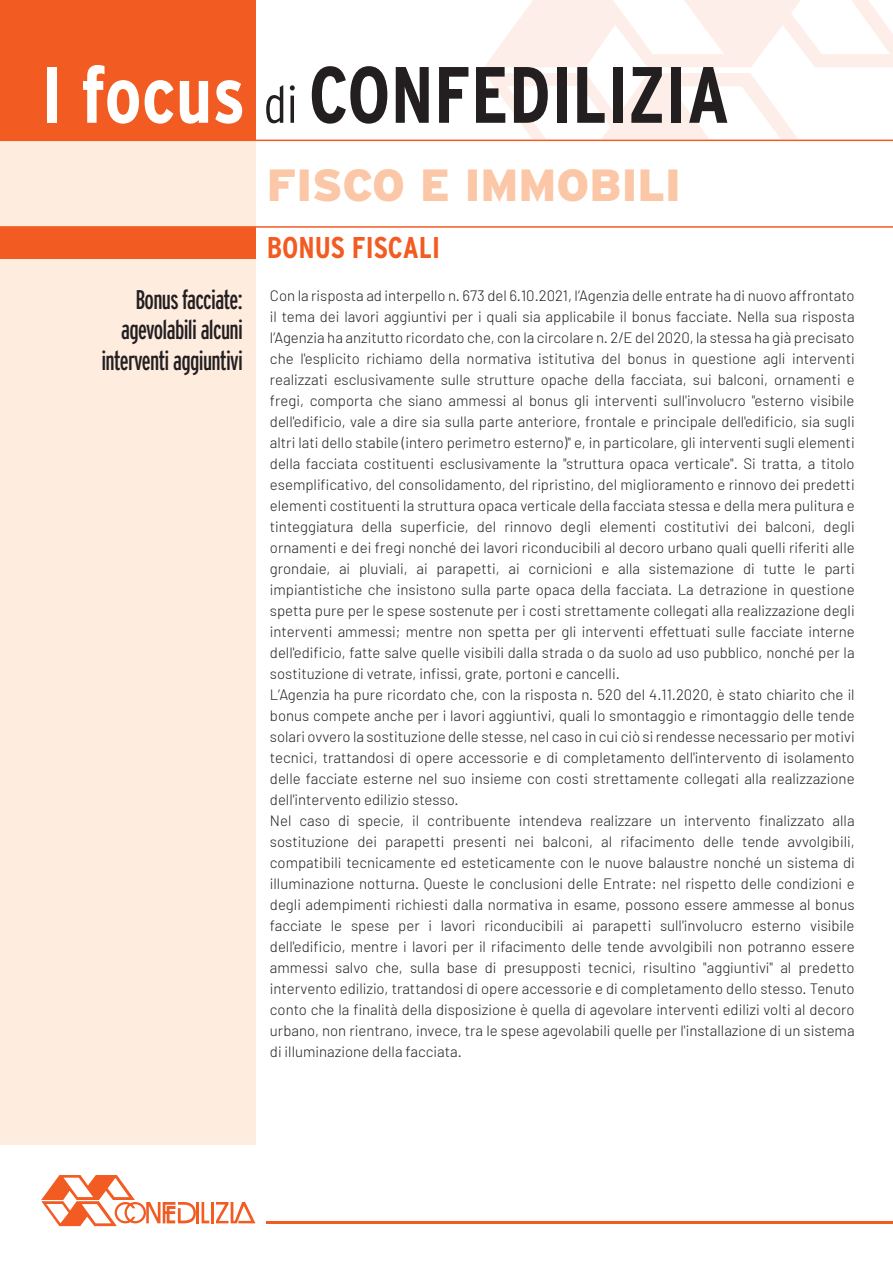
<style>
.page{position:relative;width:893px;height:1263px;background:#fff}
.page>*{position:absolute;margin:0;border:0;box-sizing:border-box;transform-origin:0 0}
.t1{font:700 condensed 79.65px "Interstate";color:#231f20}
.t2{font:900 45px "Interstate";color:#fbc7a7}
.t3{font:700 condensed 30px "Interstate";color:#f25b21}
.t4{font:extra-condensed 27px/30.5px "Interstate";letter-spacing:-.025em;color:#231f20;text-align:right}
.t5{font:300 15px/21px "Barlow";color:#231f20}
.s1{color:#fff}
.s2{font-weight:300;font-size:51.75px}
</style>
<div class="page">
<div style="left:0;top:0;width:255px;height:1144px;background:#feecdf"></div>
<hr style="left:267px;top:1221px;width:626px;height:2px;background:#f25b21">
<hr style="left:196px;top:1202px;width:3px;height:21px;background:#f25b21">
<svg style="left:202px;top:1202px;width:7px;height:21px"></svg>
<hr style="left:211px;top:1202px;width:3px;height:21px;background:#f25b21">
<svg style="left:216px;top:1202px;width:39px;height:21px"></svg>
<svg style="left:41px;top:1175px;width:155px;height:51px"></svg>
<svg style="left:484px;top:0;width:409px;height:67px"></svg>
<svg style="left:485px;top:73px;width:313px;height:66px"></svg>
<div style="left:0;top:0;width:255px;height:140px;background:#f25b21"></div>
<hr style="left:0;top:140px;width:893px;height:1px;background:#f25b21">
<hr style="left:0;top:226px;width:893px;height:2px;background:#f25b21">
<div style="left:0;top:227px;width:255px;height:31px;background:#f25b21"></div>
<h1 class="t1" style="left:41px;top:50px;width:690px"><span class="s1">I focus</span> <span class="s2">di</span> CONFEDILIZIA</h1>
<h2 class="t2" style="left:267px;top:159px;width:416px">FISCO E IMMOBILI</h2>
<h3 class="t4" style="left:101px;top:284px;width:143px">Bonus facciate: agevolabili alcuni interventi aggiuntivi</h3>
<h3 class="t3" style="left:267px;top:231px;width:175px">BONUS FISCALI</h3>
<p class="t5" style="left:270px;top:284px;width:586px">Con la risposta ad interpello n. 673 del 6.10.2021, l’Agenzia delle entrate ha di nuovo affrontato il tema dei lavori aggiuntivi per i quali sia applicabile il bonus facciate. Nella sua risposta l’Agenzia ha anzitutto ricordato che, con la circolare n. 2/E del 2020, la stessa ha già precisato che l'esplicito richiamo della normativa istitutiva del bonus in questione agli interventi realizzati esclusivamente sulle strutture opache della facciata, sui balconi, ornamenti e fregi, comporta che siano ammessi al bonus gli interventi sull'involucro "esterno visibile dell'edificio, vale a dire sia sulla parte anteriore, frontale e principale dell'edificio, sia sugli altri lati dello stabile (intero perimetro esterno)" e, in particolare, gli interventi sugli elementi della facciata costituenti esclusivamente la "struttura opaca verticale". Si tratta, a titolo esemplificativo, del consolidamento, del ripristino, del miglioramento e rinnovo dei predetti elementi costituenti la struttura opaca verticale della facciata stessa e della mera pulitura e tinteggiatura della superficie, del rinnovo degli elementi costitutivi dei balconi, degli ornamenti e dei fregi nonché dei lavori riconducibili al decoro urbano quali quelli riferiti alle grondaie, ai pluviali, ai parapetti, ai cornicioni e alla sistemazione di tutte le parti impiantistiche che insistono sulla parte opaca della facciata. La detrazione in questione spetta pure per le spese sostenute per i costi strettamente collegati alla realizzazione degli interventi ammessi; mentre non spetta per gli interventi effettuati sulle facciate interne dell'edificio, fatte salve quelle visibili dalla strada o da suolo ad uso pubblico, nonché per la sostituzione di vetrate, infissi, grate, portoni e cancelli.<br>L’Agenzia ha pure ricordato che, con la risposta n. 520 del 4.11.2020, è stato chiarito che il bonus compete anche per i lavori aggiuntivi, quali lo smontaggio e rimontaggio delle tende solari ovvero la sostituzione delle stesse, nel caso in cui ciò si rendesse necessario per motivi tecnici, trattandosi di opere accessorie e di completamento dell'intervento di isolamento delle facciate esterne nel suo insieme con costi strettamente collegati alla realizzazione dell'intervento edilizio stesso.<br>Nel caso di specie, il contribuente intendeva realizzare un intervento finalizzato alla sostituzione dei parapetti presenti nei balconi, al rifacimento delle tende avvolgibili, compatibili tecnicamente ed esteticamente con le nuove balaustre nonché un sistema di illuminazione notturna. Queste le conclusioni delle Entrate: nel rispetto delle condizioni e degli adempimenti richiesti dalla normativa in esame, possono essere ammesse al bonus facciate le spese per i lavori riconducibili ai parapetti sull'involucro esterno visibile dell'edificio, mentre i lavori per il rifacimento delle tende avvolgibili non potranno essere ammessi salvo che, sulla base di presupposti tecnici, risultino "aggiuntivi" al predetto intervento edilizio, trattandosi di opere accessorie e di completamento dello stesso. Tenuto conto che la finalità della disposizione è quella di agevolare interventi edilizi volti al decoro urbano, non rientrano, invece, tra le spese agevolabili quelle per l'installazione di un sistema di illuminazione della facciata.</p>
</div>
